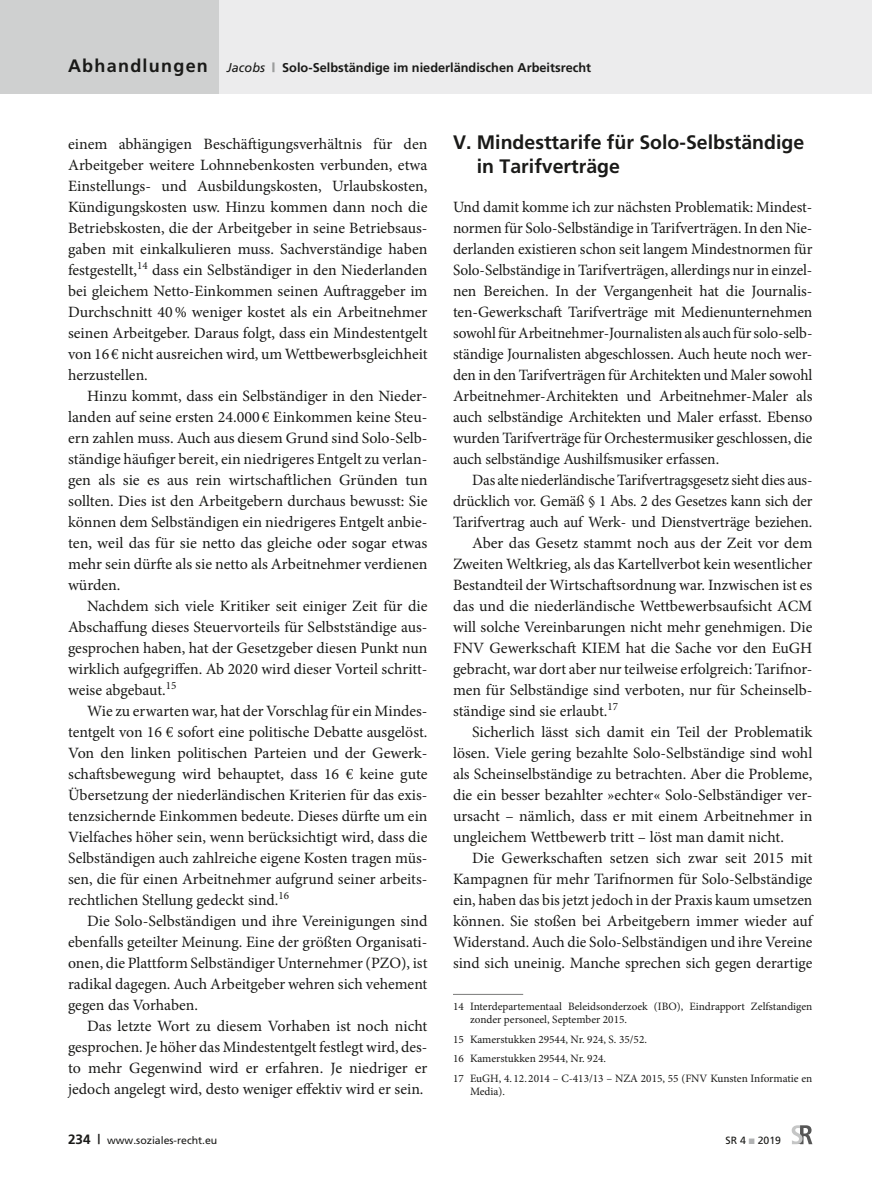
<style>
.page{position:relative;width:872px;height:1191px;background:#fff}
.page>*{position:absolute;margin:0;border:0;box-sizing:border-box;transform-origin:0 0}
.U1_kein_Kasten{font:700 19.5px/24px "Frutiger";color:#1a1a18}
.t1{font:700 18px "Frutiger";letter-spacing:.07em;color:#1a1a18}
.GS_Folge{font:15.75px/21px "Minion Pro";color:#1a1a18;text-align:justify}
.GS{font:15.75px/21px "Minion Pro";letter-spacing:-.005em;color:#1a1a18;text-align:justify}
.GS_Folge-2{font:15.75px/21px "Minion Pro";color:#1a1a18;text-align:justify;scale:.96 1}
.t2{font:700 12.75px "Frutiger";color:#1a1a18}
.FN_Standard{font:11.25px/13.2px "Minion Pro";color:#1a1a18}
.FN_Linie{font:11.25px/13.2px "Minion Pro";color:#1a1a18}
.t3{font:10.5px "Frutiger";color:#1a1a18}
.s1{font-weight:400;font-style:italic}
.s2{font-weight:900;color:#9c9d9d}
.s3{font-weight:700;font-size:13.5px}
.s4{color:#b1b2b3}
</style>
<div class="page">
<div style="left:0;top:0;width:872px;height:94px;background:#ececed"></div>
<div style="left:0;top:0;width:219px;height:94px;background:#cfd0d0"></div>
<svg style="left:791px;top:1125px;width:21px;height:19px"></svg>
<hr style="left:453px;top:994px;width:70px;height:1px;background:#878786">
<p class="t1" style="left:68px;top:55px;width:141px">Abhandlungen</p>
<p class="t2" style="left:227px;top:60px;width:366px"><span class="s1">Jacobs</span> <span class="s2">|</span> Solo-Selbständige im niederländischen Arbeitsrecht</p>
<p class="GS_Folge" style="left:68px;top:133px;width:361px">einem abhängigen Beschäftigungsverhältnis für den Arbeitgeber weitere Lohnnebenkosten verbunden, etwa Einstellungs- und Ausbildungskosten, Urlaubskosten, Kündigungskosten usw. Hinzu kommen dann noch die Betriebskosten, die der Arbeitgeber in seine Betriebsaus&shy;gaben mit einkalkulieren muss. Sachverständige haben festgestellt,<sup>14</sup> dass ein Selbständiger in den Niederlanden bei gleichem Netto-Einkommen seinen Auftraggeber im Durchschnitt 40% weniger kostet als ein Arbeitnehmer seinen Arbeitgeber. Daraus folgt, dass ein Mindestentgelt von 16 € nicht ausreichen wird, um Wettbewerbsgleichheit herzustellen.</p>
<p class="GS_Folge" style="left:68px;top:385px;width:361px;text-indent:19px">Hinzu kommt, dass ein Selbständiger in den Nieder&shy;landen auf seine ersten 24.000 € Einkommen keine Steu&shy;ern zahlen muss. Auch aus diesem Grund sind Solo-Selb&shy;ständige häufiger bereit, ein niedrigeres Entgelt zu verlan&shy;gen als sie es aus rein wirtschaftlichen Gründen tun sollten. Dies ist den Arbeitgebern durchaus bewusst: Sie können dem Selbständigen ein niedrigeres Entgelt anbie&shy;ten, weil das für sie netto das gleiche oder sogar etwas mehr sein dürfte als sie netto als Arbeitnehmer verdienen würden.</p>
<p class="GS_Folge" style="left:68px;top:595px;width:361px;text-indent:19px">Nachdem sich viele Kritiker seit einiger Zeit für die Abschaffung dieses Steuervorteils für Selbstständige aus&shy;gesprochen haben, hat der Gesetzgeber diesen Punkt nun wirklich aufgegriffen. Ab 2020 wird dieser Vorteil schritt&shy;weise abgebaut.<sup>15</sup></p>
<p class="GS_Folge" style="left:68px;top:700px;width:361px;text-indent:19px">Wie zu erwarten war, hat der Vorschlag für ein Mindes&shy;tentgelt von 16 € sofort eine politische Debatte ausgelöst.<br>Von den linken politischen Parteien und der Gewerk&shy;schaftsbewegung wird behauptet, dass 16 € keine gute Übersetzung der niederländischen Kriterien für das exis&shy;tenzsichernde Einkommen bedeute. Dieses dürfte um ein Vielfaches höher sein, wenn berücksichtigt wird, dass die Selbständigen auch zahlreiche eigene Kosten tragen müs&shy;sen, die für einen Arbeitnehmer aufgrund seiner arbeits&shy;rechtlichen Stellung gedeckt sind.<sup>16</sup></p>
<p class="GS_Folge" style="left:68px;top:910px;width:361px;text-indent:19px">Die Solo-Selbständigen und ihre Vereinigungen sind ebenfalls geteilter Meinung. Eine der größten Organisati&shy;onen, die Plattform Selbständiger Unternehmer (PZO), ist radikal dagegen. Auch Arbeitgeber wehren sich vehement gegen das Vorhaben.</p>
<p class="GS_Folge" style="left:68px;top:1015px;width:361px;text-indent:19px">Das letzte Wort zu diesem Vorhaben ist noch nicht gesprochen. Je höher das Mindestentgelt festlegt wird, des&shy;to mehr Gegenwind wird er erfahren. Je niedriger er jedoch angelegt wird, desto weniger effektiv wird er sein.</p>
<p class="U1_kein_Kasten" style="left:477px;top:130px;width:329px;text-indent:-24px">V. Mindesttarife für Solo-Selbständige in Tarifverträge</p>
<p class="GS" style="left:453px;top:196px;width:361px">Und damit komme ich zur nächsten Problematik: Mindest&shy;normen für Solo-Selbständige in Tarifverträgen. In den Nie&shy;derlanden existieren schon seit langem Mindestnormen für Solo-Selbständige in Tarifverträgen, allerdings nur in einzel&shy;nen Bereichen. In der Vergangenheit hat die Journalis&shy;ten-Gewerkschaft Tarifverträge mit Medienunternehmen sowohl für Arbeitnehmer-Journalisten als auch für solo-selb&shy;ständige Journalisten abgeschlossen. Auch heute noch wer&shy;den in den Tarifverträgen für Architekten und Maler sowohl Arbeitnehmer-Architekten und Arbeitnehmer-Maler als auch selbständige Architekten und Maler erfasst. Ebenso wurden Tarifverträge für Orchestermusiker geschlossen, die auch selbständige Aushilfsmusiker erfassen.</p>
<p class="GS_Folge-2" style="left:453px;top:469px;width:376px;text-indent:19px">Das alte niederländische Tarifvertragsgesetz sieht dies aus&shy;drücklich vor. Gemäß § 1 Abs. 2 des Gesetzes kann sich der Tarifvertrag auch auf Werk- und Dienstverträge beziehen.</p>
<p class="GS_Folge" style="left:453px;top:532px;width:361px;text-indent:19px">Aber das Gesetz stammt noch aus der Zeit vor dem Zweiten Weltkrieg, als das Kartellverbot kein wesentlicher Bestandteil der Wirtschaftsordnung war. Inzwischen ist es das und die niederländische Wettbewerbsaufsicht ACM will solche Vereinbarungen nicht mehr genehmigen. Die FNV Gewerkschaft KIEM hat die Sache vor den EuGH gebracht, war dort aber nur teilweise erfolgreich: Tarifnor&shy;men für Selbständige sind verboten, nur für Scheinselb&shy;ständige sind sie erlaubt.<sup>17</sup></p>
<p class="GS_Folge" style="left:453px;top:721px;width:361px;text-indent:19px">Sicherlich lässt sich damit ein Teil der Problematik lösen. Viele gering bezahlte Solo-Selbständige sind wohl als Scheinselbständige zu betrachten. Aber die Probleme, die ein besser bezahlter »echter« Solo-Selbständiger ver&shy;ursacht – nämlich, dass er mit einem Arbeitnehmer in ungleichem Wettbewerb tritt – löst man damit nicht.</p>
<p class="GS_Folge" style="left:453px;top:847px;width:361px;text-indent:19px">Die Gewerkschaften setzen sich zwar seit 2015 mit Kampagnen für mehr Tarifnormen für Solo-Selbständige ein, haben das bis jetzt jedoch in der Praxis kaum umsetzen können. Sie stoßen bei Arbeitgebern immer wieder auf Widerstand. Auch die Solo-Selbständigen und ihre Vereine sind sich uneinig. Manche sprechen sich gegen derartige</p>
<p class="FN_Linie" style="left:470px;top:999px;width:344px;text-indent:-17px">14 Interdepartementaal Beleidsonderzoek (IBO), Eindrapport Zelfstandigen zonder personeel, September 2015.</p>
<p class="FN_Standard" style="left:453px;top:1032px;width:195px">15 Kamerstukken 29544, Nr. 924, S. 35/52.</p>
<p class="FN_Standard" style="left:453px;top:1052px;width:154px">16 Kamerstukken 29544, Nr. 924.</p>
<p class="FN_Standard" style="left:470px;top:1071px;width:344px;text-indent:-17px">17 EuGH, 4. 12. 2014 – C-413/13 – NZA 2015, 55 (FNV Kunsten Informatie en<br>Media).</p>
<p class="t3" style="left:68px;top:1134px;width:151px"><span class="s3">234 |</span> www.soziales-recht.eu</p>
<p class="t3" style="left:725px;top:1134px;width:57px">SR 4 <span class="s4">■</span> 2019</p>
</div>
